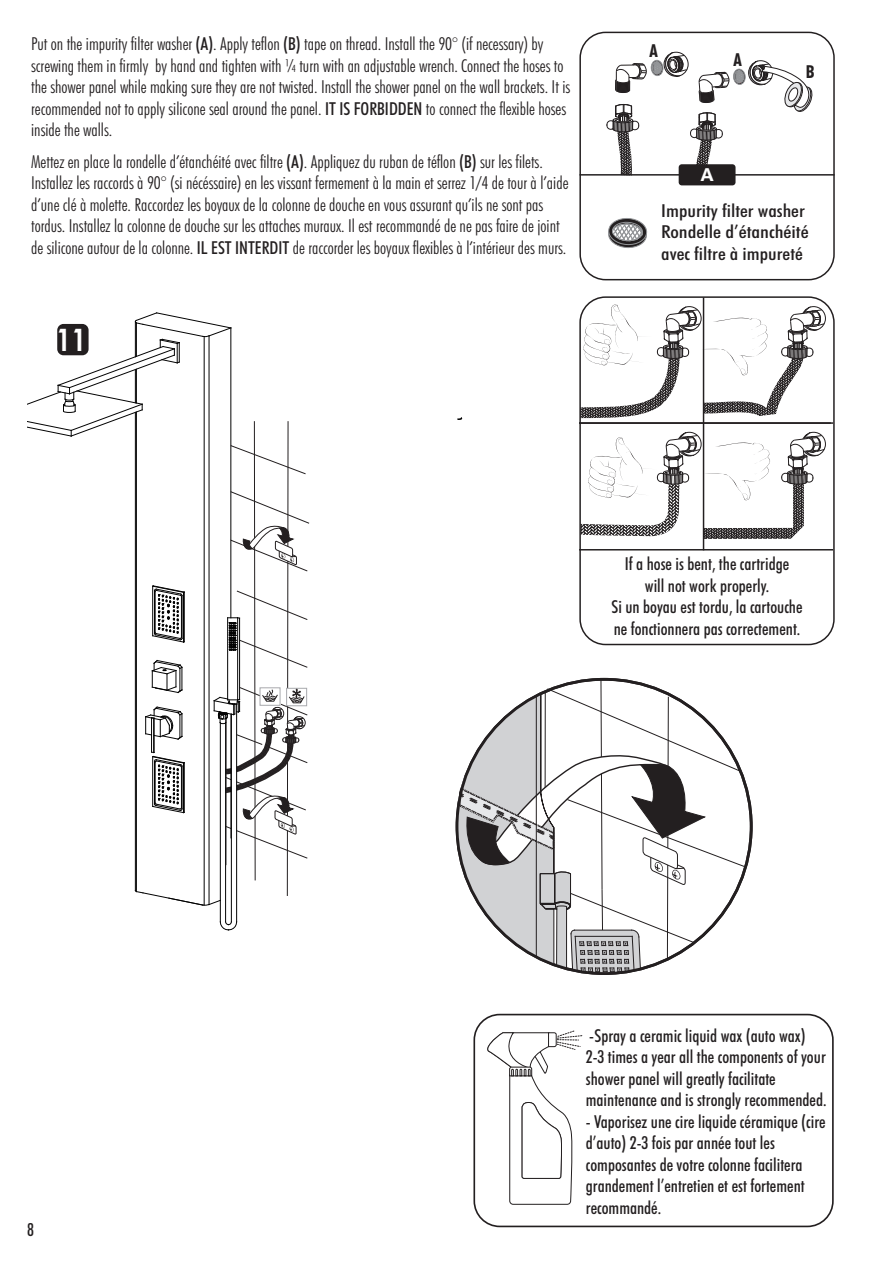
<style>
.page{position:relative;width:893px;height:1263px;background:#fff}
.page>*{position:absolute;margin:0;border:0;box-sizing:border-box;transform-origin:0 0}
.t1{font:800 31.35px "Futura BT";color:#fff;scale:.8 1}
.t2{font:500 condensed 18px "Futura BT";color:#231f20}
.t3{font:300 condensed 17.85px/21.5px "Futura BT";color:#231f20}
.t4{font:500 condensed 17.85px/21.5px "Futura BT";color:#231f20}
.t5{font:500 condensed 17.85px/21.5px "Futura BT";color:#231f20;scale:1.2 1}
.t6{font:700 condensed 17.85px "Futura BT";color:#231f20}
.t7{font:800 17.85px "Futura BT";color:#fff}
.s1{font-weight:500}
</style>
<div class="page">
<hr style="left:579px;top:174px;width:255px;height:2px;background:#231f20">
<div style="left:579px;top:32px;width:256px;height:248px;border:1px solid #231f20;border-radius:25px"></div>
<svg style="left:608px;top:218px;width:39px;height:30px"></svg>
<svg style="left:581px;top:304px;width:245px;height:247px"></svg>
<div style="left:579px;top:296px;width:256px;height:349px;border:1px solid #231f20;border-radius:25px"></div>
<hr style="left:703px;top:297px;width:1px;height:253px;background:#231f20">
<hr style="left:579px;top:422px;width:254px;height:2px;background:#231f20">
<hr style="left:579px;top:549px;width:254px;height:1px;background:#231f20">
<svg style="left:455px;top:679px;width:290px;height:295px"></svg>
<svg style="left:606px;top:51px;width:207px;height:135px"></svg>
<div style="left:473px;top:1014px;width:361px;height:213px;border:2px solid #231f20;border-radius:25px"></div>
<svg style="left:487px;top:1030px;width:96px;height:175px"></svg>
<hr style="left:287px;top:737px;width:1px;height:159px;background:#231f20">
<hr style="left:225px;top:723px;width:1px;height:199px;background:#030303">
<hr style="left:220px;top:723px;width:1px;height:199px;background:#030303">
<hr style="left:231px;top:714px;width:1px;height:208px;background:#030303">
<hr style="left:236px;top:704px;width:1px;height:218px;background:#030303">
<svg style="left:220px;top:921px;width:17px;height:9px"></svg>
<hr style="left:204px;top:337px;width:1px;height:568px;background:#030303">
<hr style="left:209px;top:336px;width:1px;height:568px;background:#030303">
<hr style="left:135px;top:412px;width:1px;height:478px;background:#030303">
<hr style="left:136px;top:412px;width:1px;height:479px;background:#030303">
<svg style="left:135px;top:890px;width:86px;height:15px"></svg>
<svg style="left:27px;top:312px;width:282px;height:569px"></svg>
<svg style="left:457px;top:417px;width:5px;height:3px"></svg>
<p class="t3" style="left:31px;top:33px;width:541px">Put on the impurity filter washer <span class="s1">(A)</span>. Apply teflon <span class="s1">(B)</span> tape on thread. Install the 90° (if necessary) by screwing them in firmly by hand and tighten with ¼ turn with an adjustable wrench. Connect the hoses to the shower panel while making sure they are not twisted. Install the shower panel on the wall brackets. It is recommended not to apply silicone seal around the panel. <span class="s1">IT IS FORBIDDEN</span> to connect the flexible hoses inside the walls.</p>
<p class="t3" style="left:31px;top:151px;width:539px">Mettez en place la rondelle d’étanchéité avec filtre <span class="s1">(A)</span>. Appliquez du ruban de téflon <span class="s1">(B)</span> sur les filets.<br>Installez les raccords à 90° (si nécéssaire) en les vissant fermement à la main et serrez 1/4 de tour à l’aide d’une clé à molette. Raccordez les boyaux de la colonne de douche en vous assurant qu’ils ne sont pas tordus. Installez la colonne de douche sur les attaches muraux. Il est recommandé de ne pas faire de joint de silicone autour de la colonne. <span class="s1">IL EST INTERDIT</span> de raccorder les boyaux flexibles à l’intérieur des murs.</p>
<p class="t1" style="left:56px;top:321px;width:40px">11</p>
<p class="t6" style="left:649px;top:40px;width:10px">A</p>
<p class="t6" style="left:733px;top:49px;width:10px">A</p>
<p class="t7" style="left:701px;top:163px;width:14px">A</p>
<p class="t6" style="left:806px;top:61px;width:10px">B</p>
<p class="t5" style="left:661px;top:200px;width:124px">Impurity filter washer<br>Rondelle d’étanchéité avec filtre à impureté</p>
<p class="t4" style="left:611px;top:553px;width:193px;text-align:center">If a hose is bent, the cartridge<br>will not work properly.<br>Si un boyau est tordu, la cartouche ne fonctionnera pas correctement.</p>
<p class="t2" style="left:27px;top:1218px;width:8px">8</p>
<p class="t4" style="left:586px;top:1024px;width:242px">-Spray a ceramic liquid wax (auto wax)<br>2-3 times a year all the components of your shower panel will greatly facilitate maintenance and is strongly recommended.</p>
<p class="t4" style="left:586px;top:1110px;width:241px">- Vaporisez une cire liquide céramique (cire d’auto) 2-3 fois par année tout les composantes de votre colonne facilitera grandement l’entretien et est fortement recommandé.</p>
</div>
